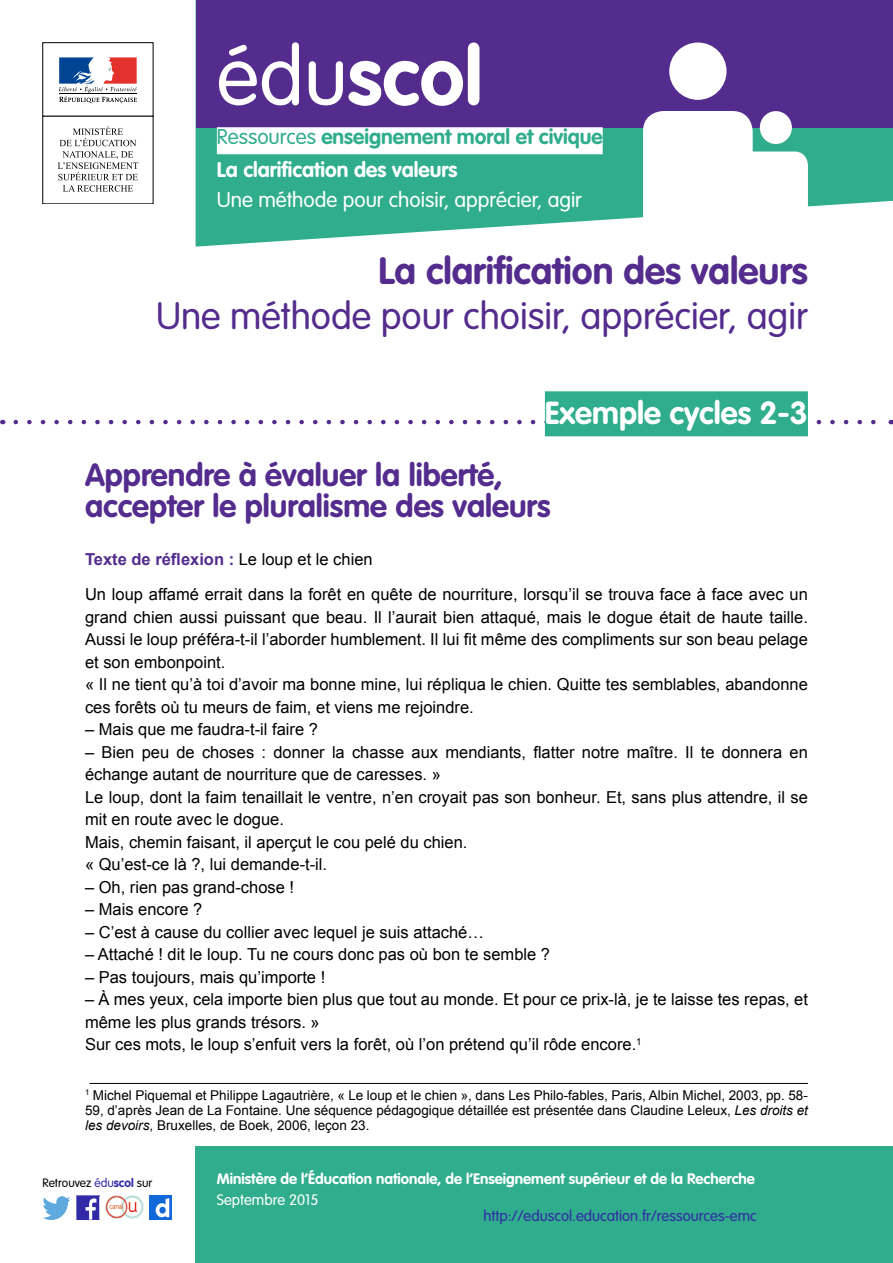
<style>
.page{position:relative;width:893px;height:1263px;background:#fff}
.page>*{position:absolute;margin:0;border:0;box-sizing:border-box;transform-origin:0 0}
.t1{font:700 81px "VAG Rounded Std";color:#fff}
.Titre_Document{font:300 37.5px/45px "VAG Rounded Std";color:#542c8d;text-align:right}
.Titre_2{font:700 31.5px/31.5px "VAG Rounded Std";color:#542c8d}
.Titre_1{font:700 31.5px "VAG Rounded Std";color:#fff}
.t2{font:700 21px/33px "VAG Rounded Std";color:#2fad8d}
.t3{font:300 21px "VAG Rounded Std";color:#fff}
.t4{font:16.5px/22.5px "Arial";color:#000}
.t5{font:700 16.5px "Arial";color:#542c8d}
.t6{font:700 15px "VAG Rounded Std";color:#fff}
.t7{font:300 15px "VAG Rounded Std";color:#3229a7}
.t8{font:300 15px "VAG Rounded Std";color:#fff}
.t9{font:13.5px/15px "Arial";color:#000;text-align:justify}
.t10{font:300 12px "VAG Rounded Std";color:#000}
.s1{font-weight:300}
.s2{color:#fff}
.s3{font-weight:700}
.s4{font-weight:400;color:#000}
.s5{font-style:italic}
.s6{color:#3229a7}
.s7{font-weight:700;color:#3229a7}
</style>
<div class="page">
<svg style="left:196px;top:128px;width:697px;height:119px;fill:#2fad8d"></svg>
<svg style="left:59px;top:57px;width:78px;height:46px"></svg>
<hr style="left:59px;top:94px;width:78px;height:1px;background:#000">
<svg style="left:58px;top:126px;width:80px;height:66px"></svg>
<div style="left:196px;top:0;width:697px;height:128px;background:#542c8d"></div>
<div style="left:217px;top:127px;width:386px;height:27px;background:#fff"></div>
<div style="left:760px;top:111px;width:32px;height:33px;background:#fff;border-radius:50%"></div>
<div style="left:643px;top:111px;width:110px;height:144px;background:#fff;border-radius:20px"></div>
<div style="left:725px;top:152px;width:83px;height:103px;background:#fff;border-radius:14px"></div>
<div style="left:669px;top:43px;width:58px;height:57px;background:#fff;border-radius:50%"></div>
<div style="left:196px;top:1146px;width:697px;height:117px;background:#2fad8d"></div>
<img style="left:76px;top:1196px;width:24px;height:23px">
<img style="left:43px;top:1197px;width:27px;height:22px">
<img style="left:149px;top:1196px;width:23px;height:23px">
<img style="left:105px;top:1196px;width:38px;height:22px">
<svg style="left:16px;top:420px;width:860px;height:4px"></svg>
<div style="left:545px;top:391px;width:263px;height:45px;background:#2fad8d"></div>
<hr style="left:89px;top:1083px;width:719px;height:1px;background:#000">
<h1 class="t1" style="left:217px;top:29px;width:267px"><span class="s1">édu</span>scol</h1>
<p class="t2" style="left:217px;top:121px;width:387px"><span class="s1">Ressources</span> enseignement moral et civique<br><span class="s2">La clarification des valeurs</span></p>
<p class="t3" style="left:217px;top:187px;width:367px">Une méthode pour choisir, apprécier, agir</p>
<p class="Titre_Document" style="left:156px;top:250px;width:653px"><span class="s3">La clarification des valeurs<br></span>Une méthode pour choisir, apprécier, agir</p>
<h1 class="Titre_1" style="left:545px;top:395px;width:265px">Exemple cycles 2-3</h1>
<h2 class="Titre_2" style="left:85px;top:460px;width:467px">Apprendre à évaluer la liberté, accepter le pluralisme des valeurs</h2>
<p class="t5" style="left:85px;top:548px;width:289px">Texte de réflexion : <span class="s4">Le loup et le chien</span></p>
<p class="t4" style="left:85px;top:583px;width:724px;text-align:justify">Un loup affamé errait dans la forêt en quête de nourriture, lorsqu’il se trouva face à face avec un grand chien aussi puissant que beau. Il l’aurait bien attaqué, mais le dogue était de haute taille.<br>Aussi le loup préféra-t-il l’aborder humblement. Il lui fit même des compliments sur son beau pelage et son embonpoint.</p>
<p class="t4" style="left:85px;top:673px;width:724px">« Il ne tient qu’à toi d’avoir ma bonne mine, lui répliqua le chien. Quitte tes semblables, abandonne ces forêts où tu meurs de faim, et viens me rejoindre.</p>
<p class="t4" style="left:85px;top:718px;width:234px">– Mais que me faudra-t-il faire ?</p>
<p class="t4" style="left:85px;top:741px;width:724px">– Bien peu de choses : donner la chasse aux mendiants, flatter notre maître. Il te donnera en échange autant de nourriture que de caresses. »</p>
<p class="t4" style="left:85px;top:786px;width:724px">Le loup, dont la faim tenaillait le ventre, n’en croyait pas son bonheur. Et, sans plus attendre, il se mit en route avec le dogue.</p>
<p class="t4" style="left:85px;top:831px;width:384px">Mais, chemin faisant, il aperçut le cou pelé du chien.</p>
<p class="t4" style="left:85px;top:853px;width:244px">« Qu’est-ce là ?, lui demande-t-il.</p>
<p class="t4" style="left:85px;top:876px;width:211px">– Oh, rien pas grand-chose !</p>
<p class="t4" style="left:85px;top:898px;width:119px">– Mais encore ?</p>
<p class="t4" style="left:85px;top:921px;width:400px">– C’est à cause du collier avec lequel je suis attaché…</p>
<p class="t4" style="left:85px;top:943px;width:467px">– Attaché ! dit le loup. Tu ne cours donc pas où bon te semble ?</p>
<p class="t4" style="left:85px;top:966px;width:242px">– Pas toujours, mais qu’importe !</p>
<p class="t4" style="left:85px;top:988px;width:724px">– À mes yeux, cela importe bien plus que tout au monde. Et pour ce prix-là, je te laisse tes repas, et même les plus grands trésors. »</p>
<p class="t4" style="left:85px;top:1033px;width:558px">Sur ces mots, le loup s’enfuit vers la forêt, où l’on prétend qu’il rôde encore.<sup>1</sup></p>
<p class="t9" style="left:85px;top:1088px;width:724px"><sup>1</sup> Michel Piquemal et Philippe Lagautrière, « Le loup et le chien », dans Les Philo-fables, Paris, Albin Michel, 2003, pp. 58- 59, d’après Jean de La Fontaine. Une séquence pédagogique détaillée est présentée dans Claudine Leleux, <span class="s5">Les droits et les devoirs</span>, Bruxelles, de Boek, 2006, leçon 23.</p>
<p class="t10" style="left:43px;top:1176px;width:111px">Retrouvez <span class="s6">édu</span><span class="s7">scol</span> sur</p>
<p class="t6" style="left:217px;top:1170px;width:540px">Ministère de l’Éducation nationale, de l’Enseignement supérieur et de la Recherche</p>
<p class="t8" style="left:217px;top:1191px;width:103px">Septembre 2015</p>
<p class="t7" style="left:483px;top:1207px;width:275px">http://eduscol.education.fr/ressources-emc</p>
</div>
